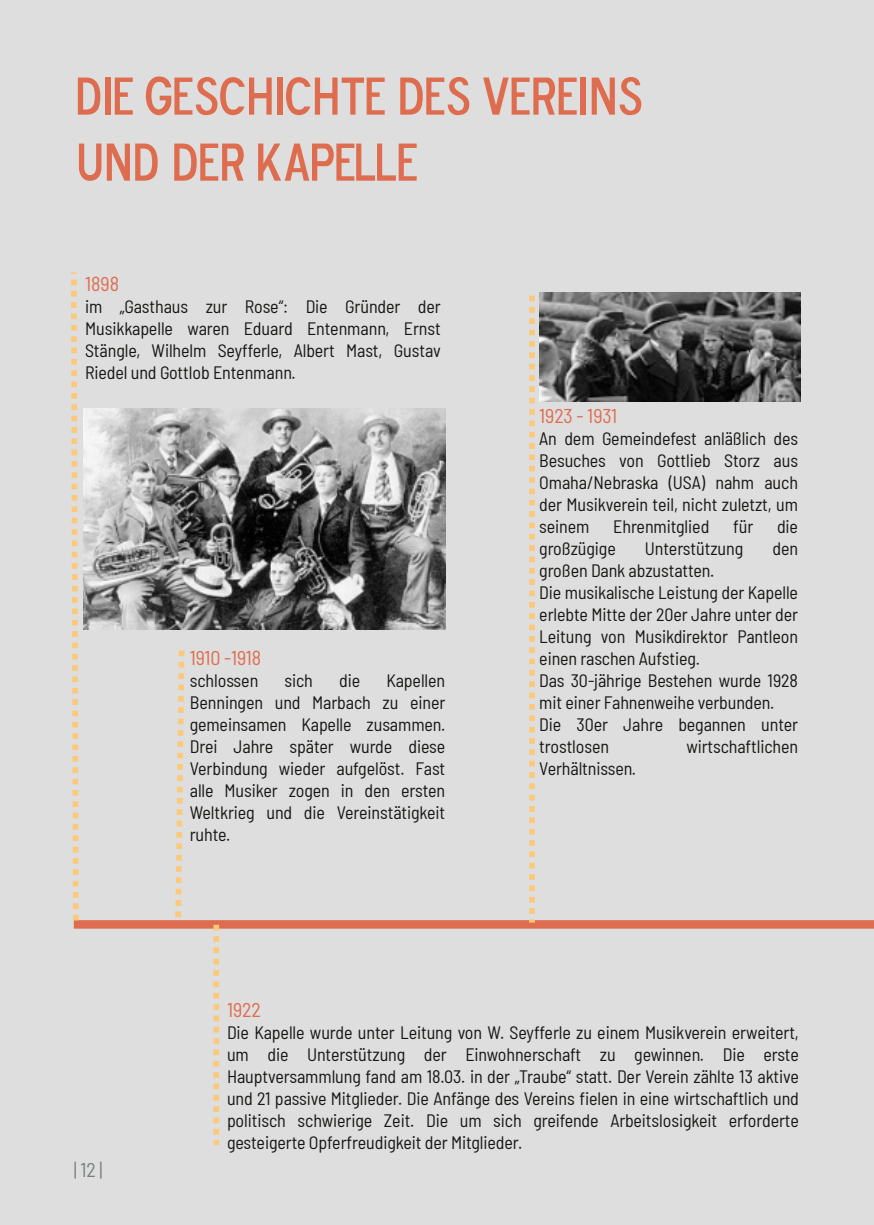
<style>
.page{position:relative;width:874px;height:1225px;background:#fff}
.page>*{position:absolute;margin:0;border:0;box-sizing:border-box;transform-origin:0 0}
.t1{font:54px/66px "Blue Highway D Type";color:#de6c4f}
.t2{font:semi-condensed 20px "Barlow";letter-spacing:-.005em;color:#de6c4f}
.t3{font:semi-condensed 20px "Barlow";color:#79807c}
.t4{font:semi-condensed 18px/22px "Barlow";letter-spacing:-.005em;color:#181715;text-align:justify}
</style>
<div class="page">
<div style="left:0;top:0;width:873px;height:1225px;background:#dedede"></div>
<img style="left:84px;top:408px;width:361px;height:221px">
<img style="left:539px;top:292px;width:260px;height:110px">
<div style="left:74px;top:920px;width:782px;height:8px;background:#de6c4f"></div>
<svg style="left:71px;top:272px;width:10px;height:654px"></svg>
<svg style="left:172px;top:650px;width:15px;height:271px"></svg>
<svg style="left:213px;top:924px;width:6px;height:221px"></svg>
<svg style="left:529px;top:296px;width:5px;height:626px"></svg>
<div style="left:856px;top:920px;width:17px;height:8px;background:#de6c4f"></div>
<h1 class="t1" style="left:76px;top:62px;width:567px">DIE GESCHICHTE DES VEREINS<br>UND DER KAPELLE</h1>
<p class="t2" style="left:85px;top:271px;width:36px">1898</p>
<p class="t4" style="left:85px;top:295px;width:357px">im „Gasthaus zur Rose“: Die Gründer der Musikkapelle waren Eduard Entenmann, Ernst Stängle, Wilhelm Seyfferle, Albert Mast, Gustav Riedel und Gottlob Entenmann.</p>
<p class="t2" style="left:190px;top:645px;width:73px">1910 -1918</p>
<p class="t4" style="left:190px;top:669px;width:70px">schlossen</p>
<p class="t4" style="left:284px;top:669px;width:30px">sich</p>
<p class="t4" style="left:339px;top:669px;width:23px">die</p>
<p class="t4" style="left:190px;top:669px;width:257px;text-indent:196px">Kapellen Benningen und Marbach zu einer gemeinsamen Kapelle zusammen.<br>Drei Jahre später wurde diese Verbindung wieder aufgelöst. Fast alle Musiker zogen in den ersten Weltkrieg und die Vereinstätigkeit ruhte.</p>
<p class="t2" style="left:539px;top:403px;width:79px">1923 - 1931</p>
<p class="t4" style="left:539px;top:427px;width:260px">An dem Gemeindefest anläßlich des Besuches von Gottlieb Storz aus Omaha/Nebraska (USA) nahm auch der Musikverein teil, nicht zuletzt, um seinem</p>
<p class="t4" style="left:613px;top:515px;width:98px">Ehrenmitglied</p>
<p class="t4" style="left:732px;top:515px;width:22px">für</p>
<p class="t4" style="left:776px;top:515px;width:23px">die</p>
<p class="t4" style="left:539px;top:537px;width:78px">großzügige</p>
<p class="t4" style="left:644px;top:537px;width:100px">Unterstützung</p>
<p class="t4" style="left:772px;top:537px;width:27px">den</p>
<p class="t4" style="left:539px;top:559px;width:260px;text-align:left">großen Dank abzustatten.<br>Die musikalische Leistung der Kapelle erlebte Mitte der 20er Jahre unter der<br>Leitung von Musikdirektor Pantleon einen raschen Aufstieg.<br>Das 30-jährige Bestehen wurde 1928 mit einer Fahnenweihe verbunden.<br>Die 30er Jahre begannen unter trostlosen</p>
<p class="t4" style="left:686px;top:735px;width:113px">wirtschaftlichen</p>
<p class="t4" style="left:539px;top:757px;width:98px">Verhältnissen.</p>
<p class="t3" style="left:74px;top:1157px;width:30px">|12|</p>
<p class="t2" style="left:227px;top:997px;width:35px">1922</p>
<p class="t4" style="left:227px;top:1021px;width:573px">Die Kapelle wurde unter Leitung von W. Seyfferle zu einem Musikverein erweitert, um die Unterstützung der Einwohnerschaft zu gewinnen. Die erste Hauptversammlung fand am 18.03. in der „Traube“ statt. Der Verein zählte 13 aktive und 21 passive Mitglieder. Die Anfänge des Vereins fielen in eine wirtschaftlich und politisch schwierige Zeit. Die um sich greifende Arbeitslosigkeit erforderte gesteigerte Opferfreudigkeit der Mitglieder.</p>
</div>
